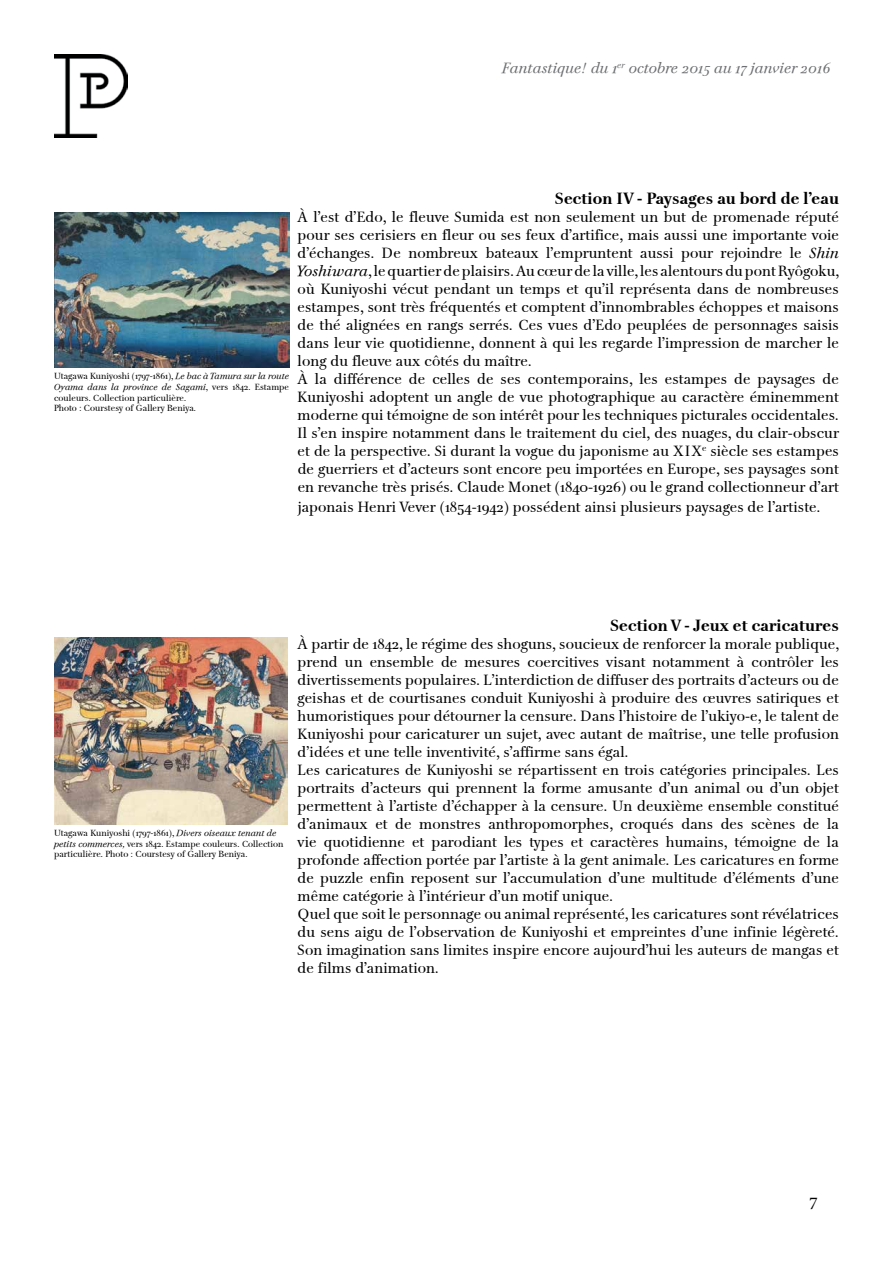
<style>
.page{position:relative;width:893px;height:1263px;background:#fff}
.page>*{position:absolute;margin:0;border:0;box-sizing:border-box;transform-origin:0 0}
.t1{font:18px "Minion Pro";color:#000}
.t2{font:700 16.5px "Petit Palais";color:#000}
.t3{font:15px/18px "Petit Palais Normal";color:#000}
.t4{font:italic 15px "Petit Palais";color:#6d6e71}
.t5{font:9px/10.8px "Petit Palais Normal";color:#000}
.t6{font:italic 9px "Petit Palais";color:#000}
.s1{font-family:"Petit Palais";font-style:italic}
.s2{font-family:"Petit Palais Normal";font-style:normal}
</style>
<div class="page">
<img style="left:54px;top:54px;width:74px;height:84px">
<img style="left:54px;top:638px;width:234px;height:186px">
<img style="left:54px;top:213px;width:235px;height:155px">
<p class="t4" style="left:502px;top:60px;width:330px">Fantastique! du 1<sup>er</sup> octobre 2015 au 17 janvier 2016</p>
<p class="t5" style="left:54px;top:371px;width:237px">Utagawa Kuniyoshi (1797-1861), <span class="s1">Le bac à Tamura sur la route</span></p>
<p class="t6" style="left:54px;top:381px;width:237px">Oyama dans la province de Sagami<span class="s2">, vers 1842. Estampe</span></p>
<p class="t5" style="left:54px;top:392px;width:144px">couleurs. Collection particulière.<br>Photo : Courstesy of Gallery Beniya.</p>
<p class="t2" style="left:555px;top:189px;width:285px">Section IV - Paysages au bord de l’eau</p>
<p class="t3" style="left:298px;top:208px;width:543px">À l’est d’Edo, le fleuve Sumida est non seulement un but de promenade réputé pour ses cerisiers en fleur ou ses feux d’artifice, mais aussi une importante voie d’échanges. De nombreux bateaux l’empruntent aussi pour rejoindre le <span class="s1">Shin Yoshiwara</span>, le quartier de plaisirs. Au cœur de la ville, les alentours du pont Ryôgoku, où Kuniyoshi vécut pendant un temps et qu’il représenta dans de nombreuses estampes, sont très fréquentés et comptent d’innombrables échoppes et maisons de thé alignées en rangs serrés. Ces vues d’Edo peuplées de personnages saisis dans leur vie quotidienne, donnent à qui les regarde l’impression de marcher le long du fleuve aux côtés du maître.<br>À la différence de celles de ses contemporains, les estampes de paysages de Kuniyoshi adoptent un angle de vue photographique au caractère éminemment moderne qui témoigne de son intérêt pour les techniques picturales occidentales.<br>Il s’en inspire notamment dans le traitement du ciel, des nuages, du clair-obscur et de la perspective. Si durant la vogue du japonisme au XIX<sup>e</sup> siècle ses estampes de guerriers et d’acteurs sont encore peu importées en Europe, ses paysages sont en revanche très prisés. Claude Monet (1840-1926) ou le grand collectionneur d’art</p>
<p class="t3" style="left:298px;top:498px;width:524px">japonais Henri Vever (1854-1942) possédent ainsi plusieurs paysages de l’artiste.</p>
<p class="t5" style="left:54px;top:827px;width:231px">Utagawa Kuniyoshi (1797-1861), <span class="s1">Divers oiseaux tenant de petits commerces,</span> vers 1842. Estampe couleurs. Collection particulière. Photo : Courstesy of Gallery Beniya.</p>
<p class="t2" style="left:610px;top:615px;width:230px">Section V - Jeux et caricatures</p>
<p class="t3" style="left:298px;top:635px;width:543px">À partir de 1842, le régime des shoguns, soucieux de renforcer la morale publique, prend un ensemble de mesures coercitives visant notamment à contrôler les divertissements populaires. L’interdiction de diffuser des portraits d’acteurs ou de geishas et de courtisanes conduit Kuniyoshi à produire des œuvres satiriques et humoristiques pour détourner la censure. Dans l’histoire de l’ukiyo-e, le talent de Kuniyoshi pour caricaturer un sujet, avec autant de maîtrise, une telle profusion d’idées et une telle inventivité, s’affirme sans égal.<br>Les caricatures de Kuniyoshi se répartissent en trois catégories principales. Les portraits d’acteurs qui prennent la forme amusante d’un animal ou d’un objet permettent à l’artiste d’échapper à la censure. Un deuxième ensemble constitué d’animaux et de monstres anthropomorphes, croqués dans des scènes de la vie quotidienne et parodiant les types et caractères humains, témoigne de la profonde affection portée par l’artiste à la gent animale. Les caricatures en forme de puzzle enfin reposent sur l’accumulation d’une multitude d’éléments d’une même catégorie à l’intérieur d’un motif unique.<br>Quel que soit le personnage ou animal représenté, les caricatures sont révélatrices du sens aigu de l’observation de Kuniyoshi et empreintes d’une infinie légèreté.<br>Son imagination sans limites inspire encore aujourd’hui les auteurs de mangas et de films d’animation.</p>
<p class="t1" style="left:809px;top:1191px;width:10px">7</p>
</div>
